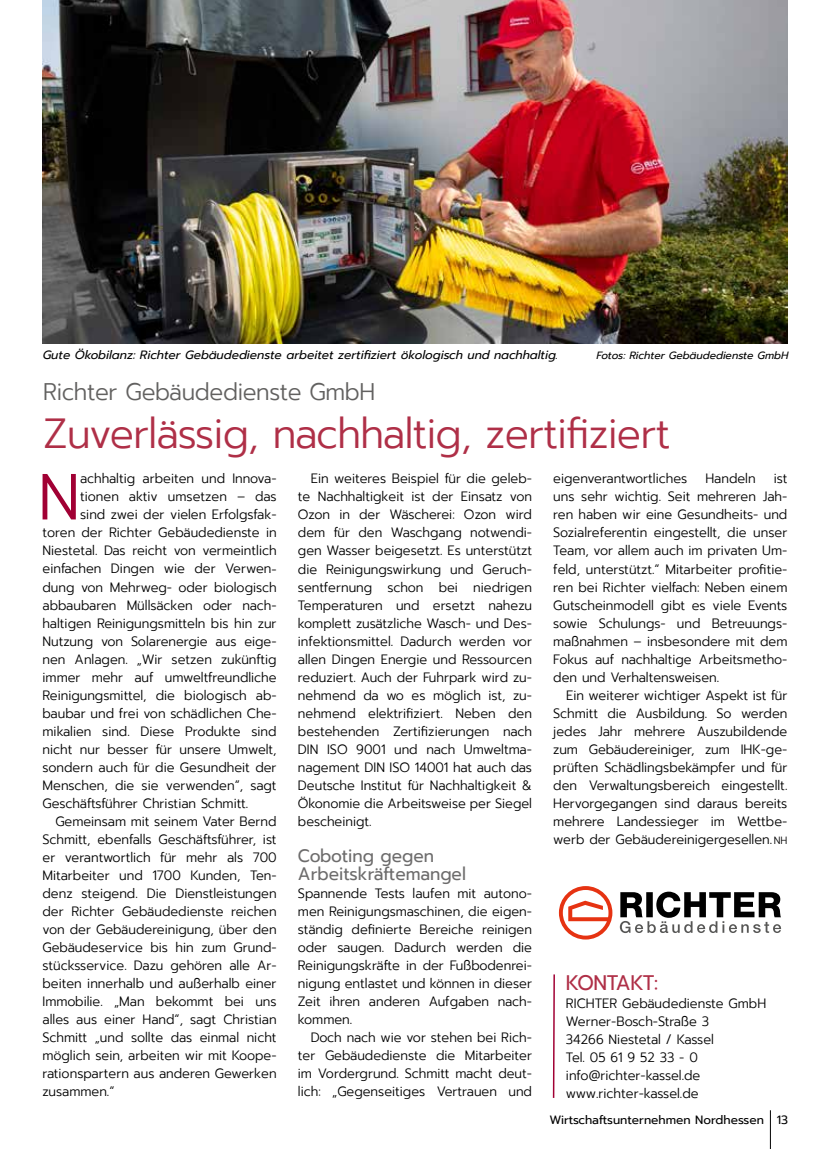
<style>
.page{position:relative;width:830px;height:1149px;background:#fff}
.page>*{position:absolute;margin:0;border:0;box-sizing:border-box;transform-origin:0 0}
.t1{font:300 64.95px "Prompt";color:#a10034;scale:.95 1}
.t2{font:300 42px "Prompt";letter-spacing:-.015em;color:#af2f47;scale:.95 1}
.t3{font:300 24px "Prompt";letter-spacing:-.015em;color:#626160;scale:.95 1}
.t4{font:21px "Prompt";letter-spacing:-.035em;color:#af2f47;scale:.95 1}
.t5{font:18px/18px "Prompt";color:#6d6c6c;scale:.95 1}
.t6{font:300 13.5px/18px "Prompt";color:#000;text-align:justify;scale:.95 1}
.t7{font:italic 12px "Prompt";color:#000}
.t8{font:12px "Prompt";color:#000}
.t9{font:italic 10.5px "Prompt";color:#000}
.s1{font-size:10.5px}
</style>
<div class="page">
<hr style="left:769px;top:1109px;width:1px;height:39px;background:#000">
<img style="left:42px;top:0;width:745px;height:343px">
<svg style="left:552px;top:974px;width:3px;height:124px"></svg>
<svg style="left:619px;top:891px;width:162px;height:41px"></svg>
<svg style="left:558px;top:886px;width:54px;height:53px"></svg>
<p class="t7" style="left:43px;top:346px;width:516px">Gute Ökobilanz: Richter Gebäudedienste arbeitet zertifiziert ökologisch und nachhaltig.</p>
<p class="t9" style="left:596px;top:348px;width:193px">Fotos: Richter Gebäudedienste GmbH</p>
<h3 class="t3" style="left:43px;top:375px;width:351px">Richter Gebäudedienste GmbH</h3>
<h2 class="t2" style="left:43px;top:404px;width:661px">Zuverlässig, nachhaltig, zertifiziert</h2>
<p class="t6" style="left:298px;top:469px;width:248px;text-indent:13px">Ein weiteres Beispiel für die geleb&shy;te Nachhaltigkeit ist der Einsatz von Ozon in der Wäscherei: Ozon wird dem für den Waschgang notwendi&shy;gen Wasser beigesetzt. Es unterstützt die Reinigungswirkung und Geruch&shy;sentfernung schon bei niedrigen Temperaturen und ersetzt nahezu komplett zusätzliche Wasch- und Des&shy;infektionsmittel. Dadurch werden vor allen Dingen Energie und Ressourcen reduziert. Auch der Fuhrpark wird zu&shy;nehmend da wo es möglich ist, zu&shy;nehmend elektrifiziert. Neben den bestehenden Zertifizierungen nach DIN ISO 9001 und nach Umweltma&shy;nagement DIN ISO 14001 hat auch das Deutsche Institut für Nachhaltigkeit &amp; Ökonomie die Arbeitsweise per Siegel bescheinigt.</p>
<h3 class="t5" style="left:298px;top:846px;width:178px">Coboting gegen<br>Arbeitskräftemangel</h3>
<p class="t6" style="left:298px;top:883px;width:248px">Spannende Tests laufen mit autono&shy;men Reinigungsmaschinen, die eigen&shy;ständig definierte Bereiche reinigen oder saugen. Dadurch werden die Reinigungskräfte in der Fußbodenrei&shy;nigung entlastet und können in dieser Zeit ihren anderen Aufgaben nach&shy;kommen.</p>
<p class="t6" style="left:298px;top:1027px;width:248px;text-indent:13px">Doch nach wie vor stehen bei Rich&shy;ter Gebäudedienste die Mitarbeiter im Vordergrund. Schmitt macht deut&shy;lich: „Gegenseitiges Vertrauen und</p>
<h1 class="t1" style="left:38px;top:451px;width:46px">N</h1>
<p class="t6" style="left:80px;top:469px;width:208px">achhaltig arbeiten und Innova-</p>
<p class="t6" style="left:553px;top:469px;width:142px">eigenverantwortliches</p>
<p class="t6" style="left:705px;top:469px;width:54px">Handeln</p>
<p class="t6" style="left:553px;top:469px;width:248px;text-indent:220px">ist uns sehr wichtig. Seit mehreren Jah&shy;ren haben wir eine Gesundheits- und Sozialreferentin eingestellt, die unser Team, vor allem auch im privaten Um&shy;feld, unterstützt.“ Mitarbeiter profitie&shy;ren bei Richter vielfach: Neben einem Gutscheinmodell gibt es viele Events sowie Schulungs- und Betreuungs&shy;maßnahmen – insbesondere mit dem Fokus auf nachhaltige Arbeitsmetho&shy;den und Verhaltensweisen.</p>
<p class="t6" style="left:553px;top:685px;width:248px;text-indent:13px">Ein weiterer wichtiger Aspekt ist für Schmitt die Ausbildung. So werden jedes Jahr mehrere Auszubildende zum Gebäudereiniger, zum IHK-ge&shy;prüften Schädlingsbekämpfer und für den Verwaltungsbereich eingestellt.<br>Hervorgegangen sind daraus bereits mehrere Landessieger im Wettbe&shy;werb der Gebäudereinigergesellen. <span class="s1">NH</span></p>
<p class="t6" style="left:80px;top:487px;width:208px">tionen aktiv umsetzen – das</p>
<p class="t6" style="left:80px;top:505px;width:208px">sind zwei der vielen Erfolgsfak-</p>
<p class="t6" style="left:43px;top:523px;width:248px">toren der Richter Gebäudedienste in</p>
<p class="t6" style="left:43px;top:541px;width:248px">Niestetal. Das reicht von vermeintlich</p>
<p class="t6" style="left:43px;top:559px;width:248px">einfachen Dingen wie der Verwen-</p>
<p class="t6" style="left:43px;top:577px;width:248px">dung von Mehrweg- oder biologisch</p>
<p class="t6" style="left:43px;top:595px;width:248px">abbaubaren Müllsäcken oder nach-</p>
<p class="t6" style="left:43px;top:613px;width:248px">haltigen Reinigungsmitteln bis hin zur</p>
<p class="t6" style="left:43px;top:631px;width:248px">Nutzung von Solarenergie aus eige-</p>
<p class="t6" style="left:43px;top:649px;width:248px">nen Anlagen. „Wir setzen zukünftig</p>
<p class="t6" style="left:43px;top:667px;width:248px">immer mehr auf umweltfreundliche</p>
<p class="t6" style="left:43px;top:685px;width:248px">Reinigungsmittel, die biologisch ab-</p>
<p class="t6" style="left:43px;top:703px;width:248px">baubar und frei von schädlichen Che-</p>
<p class="t6" style="left:43px;top:721px;width:248px">mikalien sind. Diese Produkte sind</p>
<p class="t6" style="left:43px;top:739px;width:248px">nicht nur besser für unsere Umwelt,</p>
<p class="t6" style="left:43px;top:757px;width:248px">sondern auch für die Gesundheit der</p>
<p class="t6" style="left:43px;top:775px;width:248px">Menschen, die sie verwenden“, sagt</p>
<p class="t6" style="left:43px;top:793px;width:218px">Geschäftsführer Christian Schmitt.</p>
<p class="t6" style="left:55px;top:811px;width:234px">Gemeinsam mit seinem Vater Bernd</p>
<p class="t6" style="left:43px;top:829px;width:248px">Schmitt, ebenfalls Geschäftsführer, ist</p>
<p class="t6" style="left:43px;top:847px;width:248px">er verantwortlich für mehr als 700</p>
<p class="t6" style="left:43px;top:865px;width:248px">Mitarbeiter und 1700 Kunden, Ten-</p>
<p class="t6" style="left:43px;top:883px;width:248px">denz steigend. Die Dienstleistungen</p>
<p class="t6" style="left:43px;top:901px;width:248px">der Richter Gebäudedienste reichen</p>
<p class="t6" style="left:43px;top:919px;width:248px">von der Gebäudereinigung, über den</p>
<p class="t6" style="left:43px;top:937px;width:248px">Gebäudeservice bis hin zum Grund-</p>
<p class="t6" style="left:43px;top:955px;width:248px">stücksservice. Dazu gehören alle Ar-</p>
<p class="t6" style="left:43px;top:973px;width:248px">beiten innerhalb und außerhalb einer</p>
<p class="t6" style="left:43px;top:991px;width:248px">Immobilie. „Man bekommt bei uns</p>
<p class="t6" style="left:43px;top:1009px;width:248px">alles aus einer Hand“, sagt Christian</p>
<p class="t6" style="left:43px;top:1027px;width:248px">Schmitt „und sollte das einmal nicht</p>
<p class="t6" style="left:43px;top:1045px;width:248px">möglich sein, arbeiten wir mit Koope-</p>
<p class="t6" style="left:43px;top:1063px;width:248px">rationspartern aus anderen Gewerken</p>
<p class="t6" style="left:43px;top:1081px;width:77px">zusammen.“</p>
<h3 class="t4" style="left:565px;top:967px;width:99px">KONTAKT:</h3>
<p class="t6" style="left:565px;top:993px;width:212px;text-align:left">RICHTER Gebäudedienste GmbH<br>Werner-Bosch-Straße 3<br>34266 Niestetal / Kassel<br>Tel. 05 61 9 52 33 - 0 info@richter-kassel.de www.richter-kassel.de</p>
<p class="t8" style="left:549px;top:1110px;width:240px">Wirtschaftsunternehmen Nordhessen 13</p>
</div>
